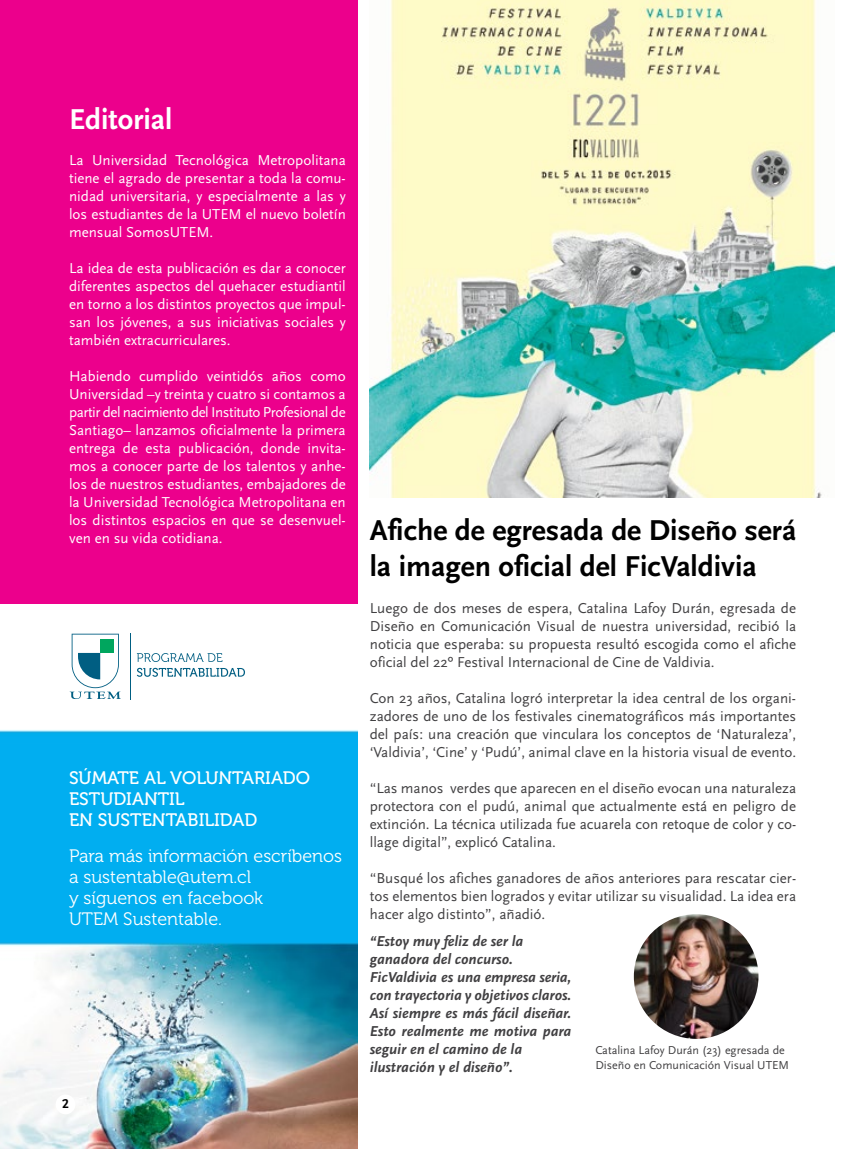
<style>
.page{position:relative;width:851px;height:1149px;background:#fff}
.page>*{position:absolute;margin:0;border:0;box-sizing:border-box;transform-origin:0 0}
.t1{font:30px/36px "Scala Sans Bold LF";color:#000}
.t2{font:30px "Scala Sans Bold LF";color:#fff}
.t3{font:18px/21px "Museo 300";color:#fff}
.t4{font:18px/21px "Museo 500";color:#fff}
.t5{font:15px/18px "Scala Sans OT";color:#414042;text-align:justify}
.t6{font:15px/18px "Scala Sans OT";color:#fff;text-align:justify}
.t7{font:15px/18px "Scala Sans Bold LF Italic";color:#414042}
.t8{font:13.5px "Scala Sans Bold LF";color:#000}
.t9{font:12px/15px "Scala Sans OT";color:#414042}
</style>
<div class="page">
<div style="left:0;top:0;width:358px;height:603px;background:#ec008c"></div>
<img style="left:370px;top:0;width:464px;height:497px">
<img style="left:632px;top:912px;width:127px;height:127px;border-radius:64px">
<div style="left:630px;top:910px;width:131px;height:131px;border:3px solid #fff;border-radius:50%"></div>
<img style="left:0;top:730px;width:358px;height:418px">
<hr style="left:130px;top:633px;width:1px;height:66px;background:#005e82">
<svg style="left:70px;top:633px;width:51px;height:65px"></svg>
<div style="left:100px;top:639px;width:13px;height:13px;background:#00a65e"></div>
<svg style="left:137px;top:653px;width:85px;height:8px"></svg>
<svg style="left:137px;top:667px;width:108px;height:9px"></svg>
<div style="left:56px;top:1094px;width:19px;height:19px;background:#fff;border-radius:50%"></div>
<h1 class="t2" style="left:69px;top:103px;width:105px">Editorial</h1>
<p class="t6" style="left:69px;top:151px;width:278px">La Universidad Tecnológica Metropolitana tiene el agrado de presentar a toda la comu&shy;nidad universitaria, y especialmente a las y los estudiantes de la UTEM el nuevo boletín mensual SomosUTEM.</p>
<p class="t6" style="left:69px;top:259px;width:278px">La idea de esta publicación es dar a conocer diferentes aspectos del quehacer estudiantil en torno a los distintos proyectos que impul&shy;san los jóvenes, a sus iniciativas sociales y también extracurriculares.</p>
<p class="t6" style="left:69px;top:367px;width:278px">Habiendo cumplido veintidós años como Universidad –y treinta y cuatro si contamos a partir del nacimiento del Instituto Profesional de Santiago– lanzamos oficialmente la primera entrega de esta publicación, donde invita&shy;mos a conocer parte de los talentos y anhe&shy;los de nuestros estudiantes, embajadores de la Universidad Tecnológica Metropolitana en los distintos espacios en que se desenvuel&shy;ven en su vida cotidiana.</p>
<p class="t4" style="left:69px;top:767px;width:242px">SÚMATE AL VOLUNTARIADO<br>ESTUDIANTIL<br>EN SUSTENTABILIDAD</p>
<p class="t3" style="left:69px;top:845px;width:274px">Para más información escríbenos a sustentable@utem.cl<br>y síguenos en facebook<br>UTEM Sustentable.</p>
<p class="t8" style="left:62px;top:1095px;width:8px">2</p>
<h1 class="t1" style="left:370px;top:513px;width:428px">Afiche de egresada de Diseño será la imagen oficial del FicValdivia</h1>
<p class="t5" style="left:370px;top:598px;width:428px">Luego de dos meses de espera, Catalina Lafoy Durán, egresada de Diseño en Comunicación Visual de nuestra universidad, recibió la noticia que esperaba: su propuesta resultó escogida como el afiche oficial del 22º Festival Internacional de Cine de Valdivia.</p>
<p class="t5" style="left:370px;top:688px;width:428px">Con 23 años, Catalina logró interpretar la idea central de los organi&shy;zadores de uno de los festivales cinematográficos más importantes del país: una creación que vinculara los conceptos de ‘Naturaleza’, ‘Valdivia’, ‘Cine’ y ‘Pudú’, animal clave en la historia visual de evento.</p>
<p class="t5" style="left:370px;top:778px;width:428px">“Las manos verdes que aparecen en el diseño evocan una naturaleza protectora con el pudú, animal que actualmente está en peligro de extinción. La técnica utilizada fue acuarela con retoque de color y co&shy;llage digital”, explicó Catalina.</p>
<p class="t5" style="left:370px;top:868px;width:428px">“Busqué los afiches ganadores de años anteriores para rescatar cier&shy;tos elementos bien logrados y evitar utilizar su visualidad. La idea era hacer algo distinto”, añadió.</p>
<p class="t7" style="left:370px;top:932px;width:203px">“Estoy muy feliz de ser la ganadora del concurso.<br>FicValdivia es una empresa seria, con trayectoria y objetivos claros.<br>Así siempre es más fácil diseñar.<br>Esto realmente me motiva para seguir en el camino de la ilustración y el diseño”.</p>
<p class="t9" style="left:595px;top:1042px;width:195px">Catalina Lafoy Durán (23) egresada de<br>Diseño en Comunicación Visual UTEM</p>
</div>
